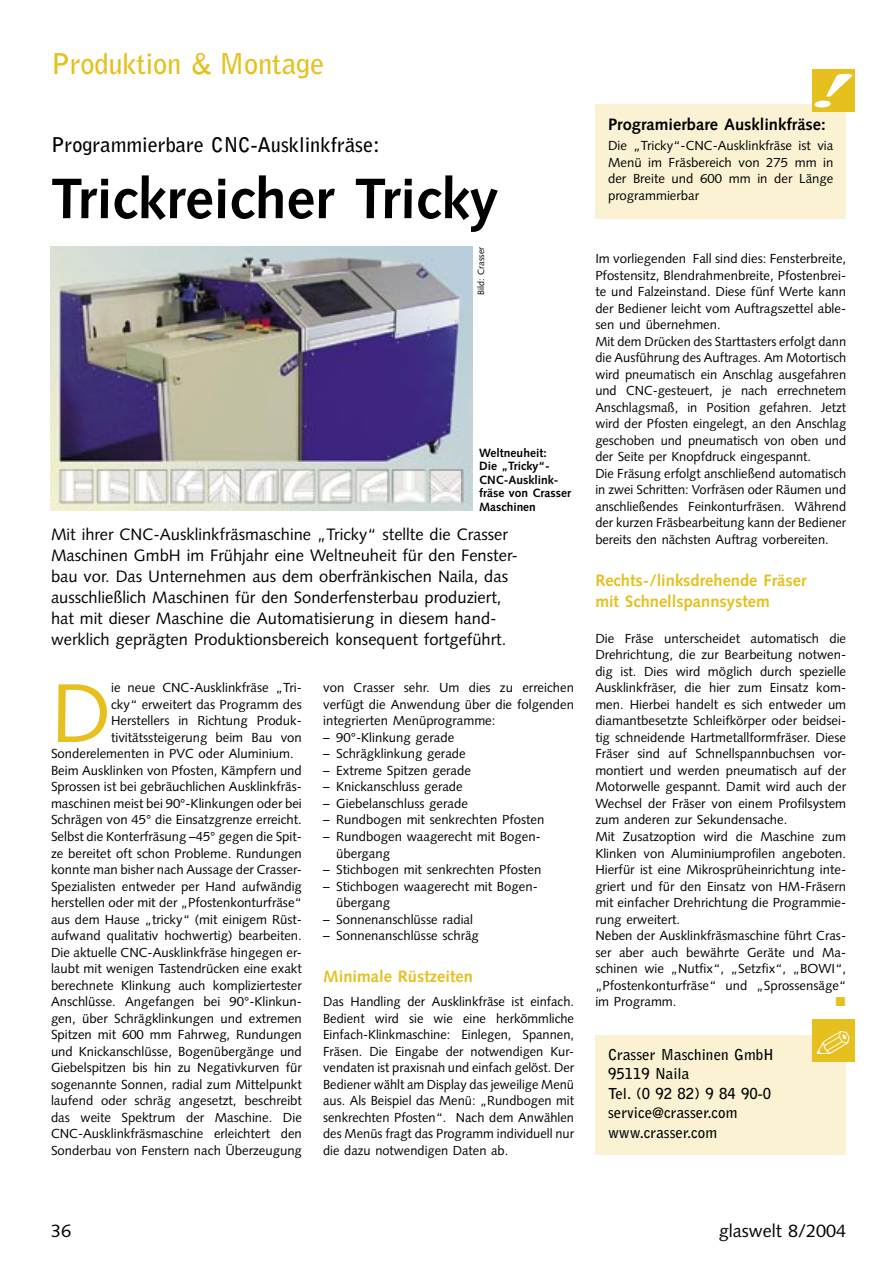
<style>
.page{position:relative;width:893px;height:1263px;background:#fff}
.page>*{position:absolute;margin:0;border:0;box-sizing:border-box;transform-origin:0 0}
.GW_Grundtext_mit_Initial{font:83.25px "Syntax";color:#e6c01e}
.GW_Headline_38p{font:700 57px "Syntax";color:#000}
.GW_Rubriken{font:700 28.5px "Bell Gothic";letter-spacing:-.01em;color:#e6c01e}
.GW_DZ_schwarz{font:700 20.25px "Bell Gothic";color:#000}
.t1{font:18px "Syntax";color:#000}
.GW_Vorspann_11_14{font:16.5px/21px "Syntax";color:#000}
.GW_Zwischenüberschrift_11_14{font:700 16.5px/21px "Syntax";color:#e6c01e}
.GW_Infokasten_Überschrift{font:700 16.5px "Syntax";color:#000}
.GW_Adresskasten{font:700 15px "Bell Gothic";color:#000}
.GW_Grundtext_8_75_11{font:13.2px/16.5px "Syntax";color:#000;text-align:justify}
.GW_Grundtext_mit_Initial-2{font:13.2px "Syntax";color:#000}
.GW_BU_8_9{font:700 12px/13.5px "Syntax";color:#000}
.GW_Bildvermerk{font:9px "Syntax";color:#000}
</style>
<div class="page">
<img style="left:51px;top:247px;width:421px;height:264px">
<div style="left:595px;top:104px;width:251px;height:115px;background:#fbf2d4"></div>
<div style="left:812px;top:69px;width:43px;height:43px;background:#e6c01e"></div>
<svg style="left:815px;top:74px;width:38px;height:34px"></svg>
<div style="left:595px;top:1035px;width:251px;height:119px;background:#fbf2d4"></div>
<div style="left:812px;top:1019px;width:43px;height:42px;background:#e6c01e"></div>
<p class="GW_Rubriken" style="left:51px;top:46px;width:275px">Produktion &amp; Montage</p>
<p class="GW_DZ_schwarz" style="left:51px;top:133px;width:331px">Programmierbare CNC-Ausklinkfräse:</p>
<p class="GW_Headline_38p" style="left:51px;top:166px;width:449px">Trickreicher Tricky</p>
<p class="GW_Bildvermerk" style="left:476px;top:295px;width:49px;rotate:-90deg">Bild: Crasser</p>
<p class="GW_BU_8_9" style="left:479px;top:446px;width:93px">Weltneuheit:<br>Die „Tricky“-<br>CNC-Ausklink&shy;fräse von Crasser<br>Maschinen</p>
<p class="GW_Vorspann_11_14" style="left:51px;top:524px;width:468px">Mit ihrer CNC-Ausklinkfräsmaschine „Tricky“ stellte die Crasser Maschinen GmbH im Frühjahr eine Weltneuheit für den Fenster&shy;bau vor. Das Unternehmen aus dem oberfränkischen Naila, das ausschließlich Maschinen für den Sonderfensterbau produziert, hat mit dieser Maschine die Automatisierung in diesem hand&shy;werklich geprägten Produktionsbereich konsequent fortgeführt.</p>
<p class="GW_Grundtext_mit_Initial" style="left:51px;top:664px;width:62px">D</p>
<p class="GW_Grundtext_mit_Initial-2" style="left:111px;top:680px;width:192px">ie neue CNC-Ausklinkfräse „Tri-</p>
<p class="GW_Grundtext_mit_Initial-2" style="left:111px;top:697px;width:192px">cky“ erweitert das Programm des</p>
<p class="GW_Grundtext_mit_Initial-2" style="left:111px;top:713px;width:192px">Herstellers in Richtung Produk-</p>
<p class="GW_Grundtext_mit_Initial-2" style="left:111px;top:730px;width:192px">tivitätssteigerung beim Bau von</p>
<p class="GW_Grundtext_mit_Initial-2" style="left:51px;top:746px;width:244px">Sonderelementen in PVC oder Aluminium.</p>
<p class="GW_Grundtext_8_75_11" style="left:51px;top:762px;width:252px">Beim Ausklinken von Pfosten, Kämpfern und Sprossen ist bei gebräuchlichen Ausklinkfräs&shy;maschinen meist bei 90°-Klinkungen oder bei Schrägen von 45° die Einsatzgrenze erreicht.<br>Selbst die Konterfräsung –45° gegen die Spit&shy;ze bereitet oft schon Probleme. Rundungen konnte man bisher nach Aussage der Crasser-Spezialisten entweder per Hand aufwändig herstellen oder mit der „Pfostenkonturfräse“ aus dem Hause „tricky“ (mit einigem Rüst&shy;aufwand qualitativ hochwertig) bearbeiten.<br>Die aktuelle CNC-Ausklinkfräse hingegen er&shy;laubt mit wenigen Tastendrücken eine exakt berechnete Klinkung auch kompliziertester Anschlüsse. Angefangen bei 90°-Klinkun&shy;gen, über Schrägklinkungen und extremen Spitzen mit 600 mm Fahrweg, Rundungen und Knickanschlüsse, Bogenübergänge und Giebelspitzen bis hin zu Negativkurven für sogenannte Sonnen, radial zum Mittelpunkt laufend oder schräg angesetzt, beschreibt das weite Spektrum der Maschine. Die CNC-Ausklinkfräsmaschine erleichtert den Sonderbau von Fenstern nach Überzeugung</p>
<p class="GW_Grundtext_8_75_11" style="left:323px;top:680px;width:252px">von Crasser sehr. Um dies zu erreichen verfügt die Anwendung über die folgenden integrierten Menüprogramme:</p>
<p class="GW_Grundtext_8_75_11" style="left:323px;top:729px;width:133px">– 90°-Klinkung gerade</p>
<p class="GW_Grundtext_8_75_11" style="left:323px;top:746px;width:144px">– Schrägklinkung gerade</p>
<p class="GW_Grundtext_8_75_11" style="left:323px;top:762px;width:149px">– Extreme Spitzen gerade</p>
<p class="GW_Grundtext_8_75_11" style="left:323px;top:779px;width:141px">– Knickanschluss gerade</p>
<p class="GW_Grundtext_8_75_11" style="left:323px;top:795px;width:146px">– Giebelanschluss gerade</p>
<p class="GW_Grundtext_8_75_11" style="left:323px;top:812px;width:223px">– Rundbogen mit senkrechten Pfosten</p>
<p class="GW_Grundtext_8_75_11" style="left:336px;top:828px;width:206px;text-indent:-13px">– Rundbogen waagerecht mit Bogen&shy;übergang</p>
<p class="GW_Grundtext_8_75_11" style="left:323px;top:861px;width:220px">– Stichbogen mit senkrechten Pfosten</p>
<p class="GW_Grundtext_8_75_11" style="left:336px;top:878px;width:203px;text-indent:-13px">– Stichbogen waagerecht mit Bogen&shy;übergang</p>
<p class="GW_Grundtext_8_75_11" style="left:323px;top:911px;width:151px">– Sonnenanschlüsse radial</p>
<p class="GW_Grundtext_8_75_11" style="left:323px;top:927px;width:157px">– Sonnenanschlüsse schräg</p>
<p class="GW_Zwischenüberschrift_11_14" style="left:323px;top:966px;width:151px">Minimale Rüstzeiten</p>
<p class="GW_Grundtext_8_75_11" style="left:323px;top:993px;width:252px">Das Handling der Ausklinkfräse ist einfach.<br>Bedient wird sie wie eine herkömmliche Einfach-Klinkmaschine: Einlegen, Spannen, Fräsen. Die Eingabe der notwendigen Kur&shy;vendaten ist praxisnah und einfach gelöst. Der Bediener wählt am Display das jeweilige Menü aus. Als Beispiel das Menü: „Rundbogen mit senkrechten Pfosten“. Nach dem Anwählen des Menüs fragt das Programm individuell nur die dazu notwendigen Daten ab.</p>
<p class="GW_Infokasten_Überschrift" style="left:608px;top:114px;width:219px">Programierbare Ausklinkfräse:</p>
<p class="GW_Grundtext_8_75_11" style="left:608px;top:138px;width:227px">Die „Tricky“-CNC-Ausklinkfräse ist via Menü im Fräsbereich von 275 mm in der Breite und 600 mm in der Länge programmierbar</p>
<p class="GW_Grundtext_8_75_11" style="left:595px;top:251px;width:252px">Im vorliegenden Fall sind dies: Fensterbreite, Pfostensitz, Blendrahmenbreite, Pfostenbrei&shy;te und Falzeinstand. Diese fünf Werte kann der Bediener leicht vom Auftragszettel able&shy;sen und übernehmen.</p>
<p class="GW_Grundtext_8_75_11" style="left:595px;top:333px;width:252px">Mit dem Drücken des Starttasters erfolgt dann die Ausführung des Auftrages. Am Motortisch wird pneumatisch ein Anschlag ausgefahren und CNC-gesteuert, je nach errechnetem Anschlagsmaß, in Position gefahren. Jetzt wird der Pfosten eingelegt, an den Anschlag geschoben und pneumatisch von oben und der Seite per Knopfdruck eingespannt.</p>
<p class="GW_Grundtext_8_75_11" style="left:595px;top:465px;width:252px">Die Fräsung erfolgt anschließend automatisch in zwei Schritten: Vorfräsen oder Räumen und anschließendes Feinkonturfräsen. Während der kurzen Fräsbearbeitung kann der Bediener bereits den nächsten Auftrag vorbereiten.</p>
<p class="GW_Zwischenüberschrift_11_14" style="left:595px;top:570px;width:213px">Rechts-/linksdrehende Fräser mit Schnellspannsystem</p>
<p class="GW_Grundtext_8_75_11" style="left:595px;top:630px;width:252px">Die Fräse unterscheidet automatisch die Drehrichtung, die zur Bearbeitung notwen&shy;dig ist. Dies wird möglich durch spezielle Ausklinkfräser, die hier zum Einsatz kom&shy;men. Hierbei handelt es sich entweder um diamantbesetzte Schleifkörper oder beidsei&shy;tig schneidende Hartmetallformfräser. Diese Fräser sind auf Schnellspannbuchsen vor&shy;montiert und werden pneumatisch auf der Motorwelle gespannt. Damit wird auch der Wechsel der Fräser von einem Profilsystem zum anderen zur Sekundensache.</p>
<p class="GW_Grundtext_8_75_11" style="left:595px;top:828px;width:252px">Mit Zusatzoption wird die Maschine zum Klinken von Aluminiumprofilen angeboten.<br>Hierfür ist eine Mikrosprüheinrichtung inte&shy;griert und für den Einsatz von HM-Fräsern mit einfacher Drehrichtung die Programmie&shy;rung erweitert.</p>
<p class="GW_Grundtext_8_75_11" style="left:595px;top:927px;width:252px">Neben der Ausklinkfräsmaschine führt Cras&shy;ser aber auch bewährte Geräte und Ma&shy;schinen wie „Nutfix“, „Setzfix“, „BOWI“, „Pfostenkonturfräse“ und „Sprossensäge“ im Programm.</p>
<p class="GW_Adresskasten" style="left:608px;top:1045px;width:168px">Crasser Maschinen GmbH</p>
<p class="GW_Adresskasten" style="left:608px;top:1065px;width:83px">95119 Naila</p>
<p class="GW_Adresskasten" style="left:608px;top:1084px;width:165px">Tel. (0 92 82) 9 84 90-0</p>
<p class="GW_Adresskasten" style="left:608px;top:1104px;width:131px">service@crasser.com</p>
<p class="GW_Adresskasten" style="left:608px;top:1123px;width:110px">www.crasser.com</p>
<p class="t1" style="left:51px;top:1220px;width:22px">36</p>
<p class="t1" style="left:719px;top:1220px;width:129px">glaswelt 8/2004</p>
</div>
